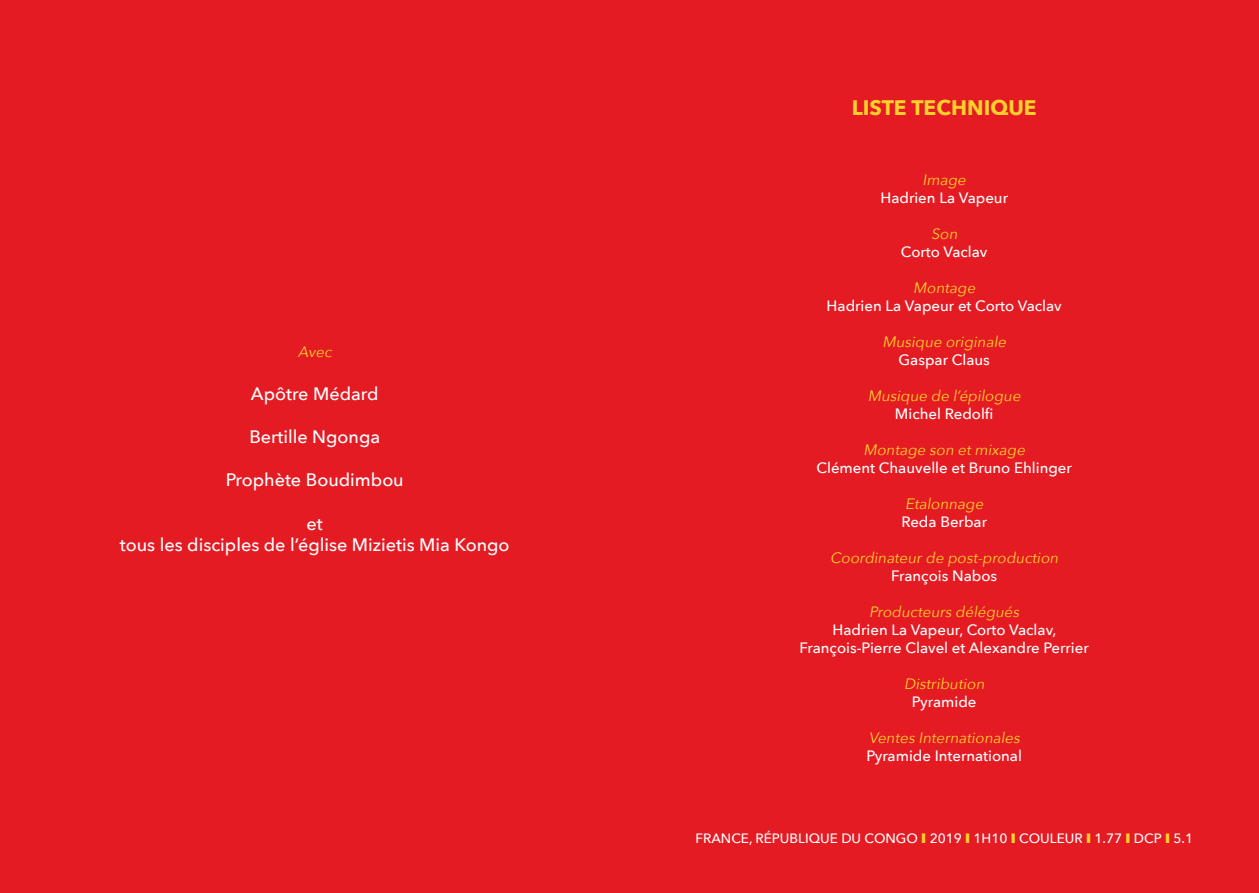
<style>
.page{position:relative;width:1259px;height:893px;background:#e41b23}
.page>*{position:absolute;margin:0;border:0;box-sizing:border-box;transform-origin:0 0}
.t1{font:700 21px "Avenir Next";color:#ffd12a}
.t2{font:500 18px/21.6px "Avenir Next";color:#fff;text-align:center}
.t3{font:500 15px/18px "Avenir Next";color:#fff;text-align:center}
.t4{font:italic 15px "Avenir Next";color:#ffd12a}
.t5{font:500 13.5px "Avenir Next";color:#fff}
.s1{font-weight:800;color:#ffd12a}
</style>
<div class="page">
<p class="t4" style="left:298px;top:339px;width:39px">Avec</p>
<p class="t2" style="left:251px;top:382px;width:129px">Apôtre Médard</p>
<p class="t2" style="left:249px;top:425px;width:132px">Bertille Ngonga</p>
<p class="t2" style="left:226px;top:469px;width:180px">Prophète Boudimbou</p>
<p class="t2" style="left:120px;top:512px;width:391px">et<br>tous les disciples de l’église Mizietis Mia Kongo</p>
<h1 class="t1" style="left:852px;top:90px;width:186px">LISTE TECHNIQUE</h1>
<p class="t4" style="left:922px;top:167px;width:49px">Image</p>
<p class="t3" style="left:880px;top:188px;width:129px">Hadrien La Vapeur</p>
<p class="t4" style="left:931px;top:221px;width:32px">Son</p>
<p class="t3" style="left:901px;top:242px;width:88px">Corto Vaclav</p>
<p class="t4" style="left:913px;top:275px;width:67px">Montage</p>
<p class="t3" style="left:826px;top:296px;width:237px">Hadrien La Vapeur et Corto Vaclav</p>
<p class="t4" style="left:882px;top:329px;width:129px">Musique originale</p>
<p class="t3" style="left:898px;top:350px;width:93px">Gaspar Claus</p>
<p class="t4" style="left:868px;top:383px;width:158px">Musique de l’épilogue</p>
<p class="t3" style="left:895px;top:404px;width:100px">Michel Redolfi</p>
<p class="t4" style="left:863px;top:437px;width:167px">Montage son etmixage</p>
<p class="t3" style="left:816px;top:458px;width:257px">Clément Chauvelle et Bruno Ehlinger</p>
<p class="t4" style="left:905px;top:491px;width:83px">Etalonnage</p>
<p class="t3" style="left:901px;top:512px;width:87px">Reda Berbar</p>
<p class="t4" style="left:830px;top:545px;width:233px">Coordinateurde post-production</p>
<p class="t3" style="left:891px;top:566px;width:107px">François Nabos</p>
<p class="t4" style="left:869px;top:599px;width:155px">Producteursdélégués</p>
<p class="t3" style="left:799px;top:620px;width:291px">Hadrien La Vapeur, Corto Vaclav,<br>François-Pierre Clavel et Alexandre Perrier</p>
<p class="t4" style="left:904px;top:671px;width:86px">Distribution</p>
<p class="t3" style="left:912px;top:692px;width:66px">Pyramide</p>
<p class="t4" style="left:868px;top:725px;width:156px">VentesInternationales</p>
<p class="t3" style="left:866px;top:746px;width:157px">Pyramide International</p>
<p class="t5" style="left:695px;top:826px;width:499px">FRANCE, RÉPUBLIQUE DU CONGO <span class="s1">I</span> 2019 <span class="s1">I</span> 1H10 <span class="s1">I</span> COULEUR <span class="s1">I</span> 1.77 <span class="s1">I</span> DCP <span class="s1">I</span> 5.1</p>
</div>
